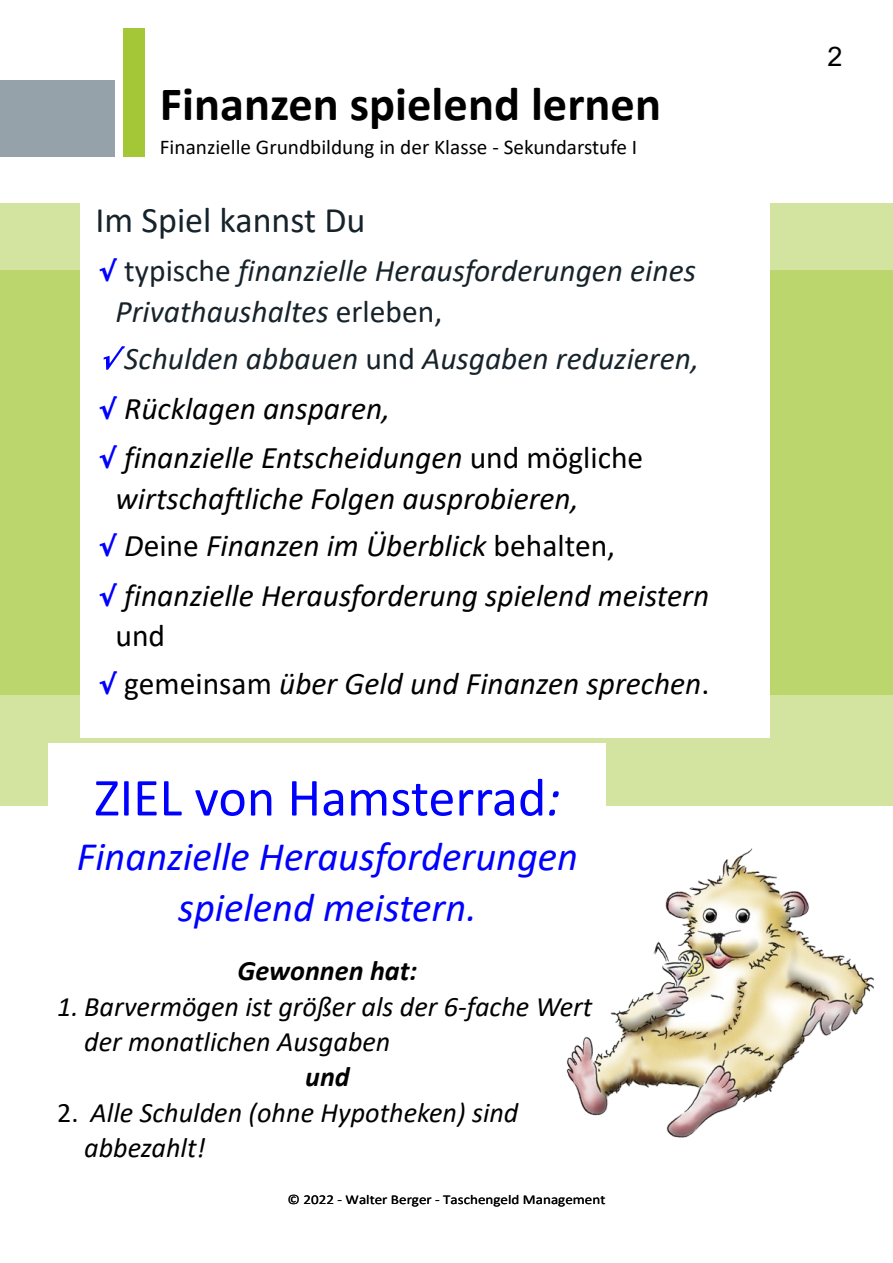
<style>
.page{position:relative;width:893px;height:1263px;background:#fff}
.page>*{position:absolute;margin:0;border:0;box-sizing:border-box;transform-origin:0 0}
.t1{font:54px "Calibri";color:#00f}
.t2{font:700 48px "Calibri";color:#000}
.t3{font:italic 40.5px/50.8px "Calibri";color:#00f;text-align:center}
.t4{font:36px "Calibri";color:#17232b}
.t5{font:italic 31.5px/49.5px "Calibri";color:#000}
.t6{font:italic 31.5px/40.5px "Calibri";color:#17232b}
.t7{font:italic 28.2px/35.4px "Calibri";color:#000}
.t8{font:italic 700 28.2px "Calibri";color:#000}
.t9{font:27px "Arial";color:#000}
.t10{font:21px "Calibri";color:#000}
.t11{font:13.5px "Calibri";color:#000;scale:1.12 1}
.s1{font-family:"Grilled Cheese BTN";font-style:normal;font-size:27px;color:#00f}
.s2{font-style:normal}
.s3{color:#17232b}
.s4{font-style:normal;color:#17232b}
.s5{font-style:italic}
</style>
<div class="page">
<div style="left:0;top:270px;width:892px;height:535px;background:#d3e4a0"></div>
<div style="left:0;top:203px;width:893px;height:491px;background:#a4c737;opacity:.48"></div>
<div style="left:80px;top:163px;width:689px;height:574px;background:#fff"></div>
<svg style="left:104px;top:346px;width:21px;height:24px"></svg>
<div style="left:49px;top:743px;width:557px;height:225px;background:#fff"></div>
<img style="left:566px;top:848px;width:308px;height:290px">
<div style="left:0;top:81px;width:115px;height:76px;background:#96a2aa"></div>
<div style="left:124px;top:28px;width:21px;height:129px;background:#a4c737"></div>
<h2 class="t2" style="left:160px;top:84px;width:503px">Finanzen spielend lernen</h2>
<p class="t10" style="left:160px;top:138px;width:479px">Finanzielle Grundbildung in der Klasse - Sekundarstufe I</p>
<p class="t4" style="left:96px;top:205px;width:271px">Im Spiel kannst Du</p>
<p class="t6" style="left:115px;top:253px;width:582px;text-indent:-17px"><span class="s1">√</span> <span class="s2">typische</span> finanzielle Herausforderungen eines<br>Privathaushaltes <span class="s2">erleben,</span></p>
<p class="t5" style="left:99px;top:336px;width:602px;text-indent:26px"><span class="s3">Schulden abbauen</span> <span class="s4">und</span> <span class="s3">Ausgaben reduzieren, </span><span class="s1">√</span> Rücklagen ansparen,<br><span class="s1">√</span> finanzielle Entscheidungen <span class="s2">und mögliche</span></p>
<p class="t5" style="left:99px;top:477px;width:612px;line-height:48.4px;text-indent:17px">wirtschaftliche Folgen ausprobieren,<br><span class="s1">√</span> D<span class="s2">eine</span> Finanzen im Überblick <span class="s2">behalten,<br></span><span class="s1">√</span> finanzielle Herausforderung spielend meistern</p>
<p class="t5" style="left:99px;top:615px;width:612px;line-height:47.4px;text-indent:17px"><span class="s2">und<br></span><span class="s1">√</span> <span class="s2">gemeinsam</span> über Geld und Finanzen sprechen<span class="s2">.</span></p>
<h1 class="t1" style="left:94px;top:775px;width:468px">ZIEL von Hamsterrad<span class="s5">:</span></h1>
<p class="t3" style="left:77px;top:835px;width:503px">Finanzielle Herausforderungen spielend meistern.</p>
<p class="t8" style="left:238px;top:959px;width:181px">Gewonnen hat:</p>
<p class="t7" style="left:84px;top:991px;width:510px;text-indent:-27px">1. Barvermögen ist größer als der 6-fache Wert der monatlichen Ausgaben</p>
<p class="t8" style="left:305px;top:1065px;width:46px">und</p>
<p class="t7" style="left:84px;top:1097px;width:436px;text-indent:-27px"><span class="s2">2.</span> Alle Schulden (ohne Hypotheken) sind abbezahlt!</p>
<p class="t11" style="left:288px;top:1194px;width:285px">© 2022 - Walter Berger - Taschengeld Management</p>
<p class="t9" style="left:827px;top:47px;width:17px">2</p>
</div>
